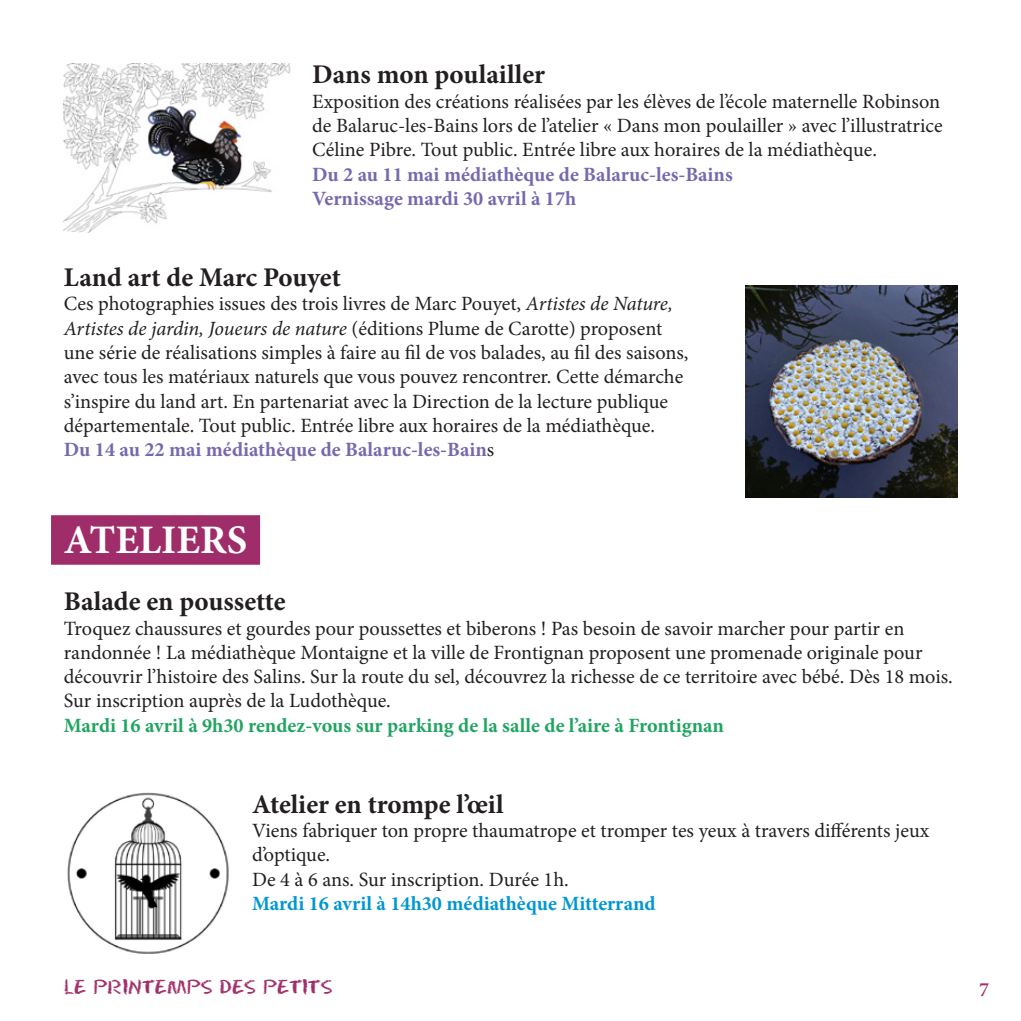
<style>
.page{position:relative;width:1021px;height:1021px;background:#fff}
.page>*{position:absolute;margin:0;border:0;box-sizing:border-box;transform-origin:0 0}
.t1{font:700 40.5px "Minion Pro";color:#fff}
.t2{font:700 27px "Minion Pro";color:#231f20}
.t3{font:20.25px/24.3px "Minion Pro";color:#231f20}
.t4{font:700 20.25px/24.3px "Minion Pro";color:#7768ae}
.t5{font:700 20.25px "Minion Pro";color:#20a561}
.t6{font:700 20.25px "Minion Pro";color:#0097d1}
.t7{font:600 20.25px "Minion Pro";color:#9f2d69}
.t8{font:18px "Eraser";color:#9f2d69}
.s1{font-style:italic}
.s2{font-weight:700;color:#7768ae}
</style>
<div class="page">
<div style="left:51px;top:515px;width:209px;height:49px;background:#9f2d69"></div>
<img style="left:64px;top:64px;width:227px;height:169px">
<img style="left:745px;top:285px;width:212px;height:212px">
<img style="left:67px;top:792px;width:162px;height:162px">
<h2 class="t2" style="left:312px;top:56px;width:235px">Dans mon poulailler</h2>
<p class="t3" style="left:312px;top:89px;width:632px">Exposition des créations réalisées par les élèves de l’école maternelle Robinson de Balaruc-les-Bains lors de l’atelier « Dans mon poulailler » avec l’illustratrice<br>Céline Pibre. Tout public. Entrée libre aux horaires de la médiathèque.</p>
<p class="t4" style="left:312px;top:162px;width:422px">Du 2 au 11 mai médiathèque de Balaruc-les-Bains<br>Vernissage mardi 30 avril à 17h</p>
<h2 class="t2" style="left:64px;top:258px;width:278px">Land art de Marc Pouyet</h2>
<p class="t3" style="left:64px;top:292px;width:626px">Ces photographies issues des trois livres de Marc Pouyet, <span class="s1">Artistes de Nature, Artistes de jardin, Joueurs de nature</span> (éditions Plume de Carotte) proposent une série de réalisations simples à faire au fil de vos balades, au fil des saisons, avec tous les matériaux naturels que vous pouvez rencontrer. Cette démarche s’inspire du land art. En partenariat avec la Direction de la lecture publique départementale. Tout public. Entrée libre aux horaires de la médiathèque.<br><span class="s2">Du 14 au 22 mai médiathèque de Balaruc-les-Bain</span>s</p>
<h1 class="t1" style="left:64px;top:512px;width:185px">ATELIERS</h1>
<h2 class="t2" style="left:64px;top:582px;width:223px">Balade en poussette</h2>
<p class="t3" style="left:64px;top:616px;width:890px">Troquez chaussures et gourdes pour poussettes et biberons ! Pas besoin de savoir marcher pour partir en randonnée ! La médiathèque Montaigne et la ville de Frontignan proposent une promenade originale pour découvrir l’histoire des Salins. Sur la route du sel, découvrez la richesse de ce territoire avec bébé. Dès 18 mois.<br>Sur inscription auprès de la Ludothèque.</p>
<p class="t5" style="left:64px;top:711px;width:661px">Mardi 16 avril à 9h30 rendez-vous sur parking de la salle de l’aire à Frontignan</p>
<h2 class="t2" style="left:252px;top:785px;width:253px">Atelier en trompe l’œil</h2>
<p class="t3" style="left:252px;top:818px;width:678px">Viens fabriquer ton propre thaumatrope et tromper tes yeux à travers différents jeux d’optique.<br>De 4 à 6 ans. Sur inscription. Durée 1h.</p>
<p class="t6" style="left:252px;top:889px;width:405px">Mardi 16 avril à 14h30 médiathèque Mitterrand</p>
<p class="t8" style="left:64px;top:976px;width:270px">lE PRINTEMPS DES PETITS</p>
<p class="t7" style="left:979px;top:975px;width:11px">7</p>
</div>
